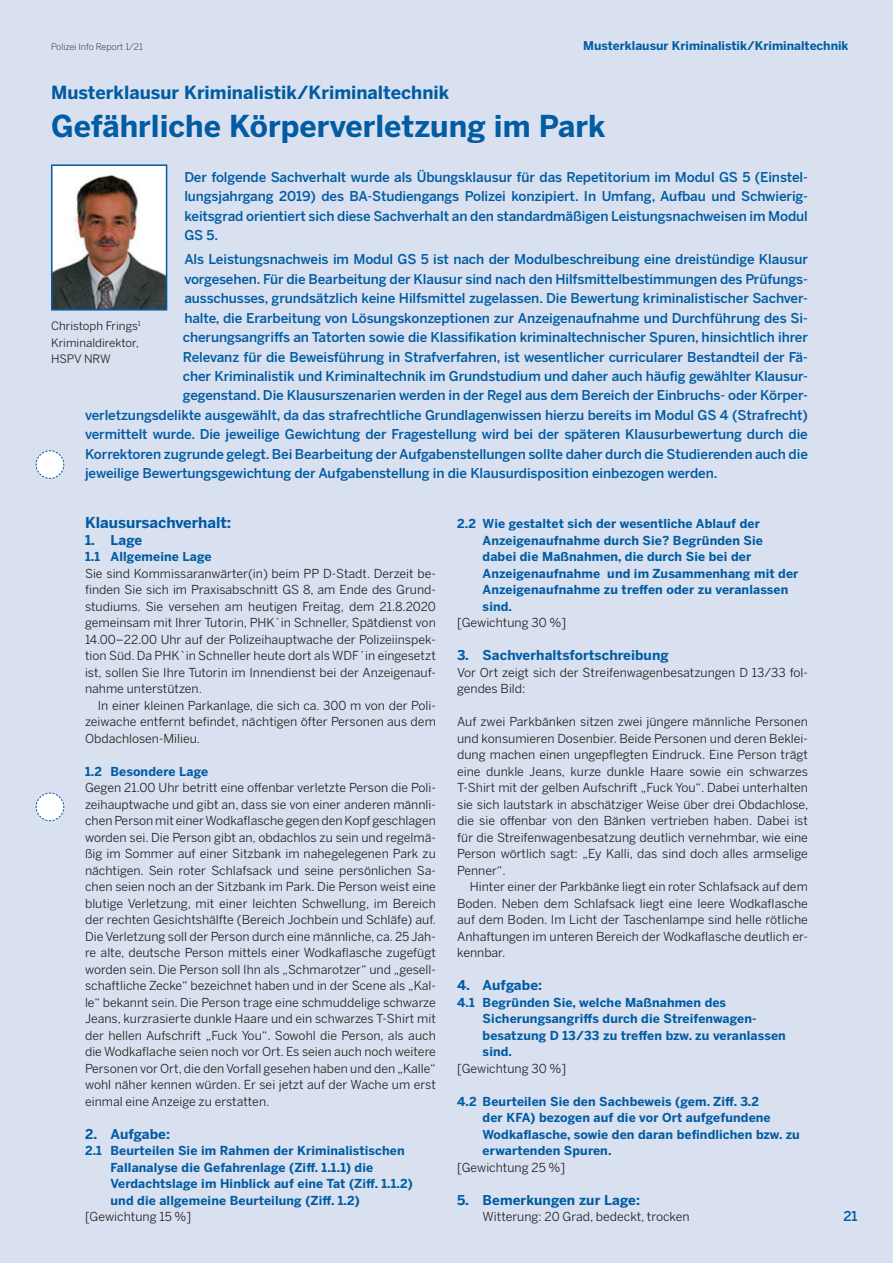
<style>
.page{position:relative;width:893px;height:1263px;background:#d9e1f0}
.page>*{position:absolute;margin:0;border:0;box-sizing:border-box;transform-origin:0 0}
.t1{font:700 30px "Benton Sans";color:#015ca3}
.t2{font:700 18px "Benton Sans";color:#015ca3}
.t3{font:700 15px "Benton Sans";color:#015ca3}
.t4{font:500 13.5px/19.5px "Benton Sans";letter-spacing:-.01em;color:#015ca3;text-align:justify}
.t5{font:700 13.5px "Benton Sans";letter-spacing:.005em;color:#015ca3}
.t6{font:12.3px/16.5px "Benton Sans";color:#231f20;text-align:justify}
.t7{font:700 12.3px/16.5px "Benton Sans";letter-spacing:.01em;color:#015ca3}
.t8{font:700 12px "Benton Sans";color:#015ca3}
.t9{font:11.55px/16.5px "Benton Sans";color:#231f20}
.t10{font:300 9px "Benton Sans";color:#231f20}
</style>
<div class="page">
<svg style="left:35px;top:792px;width:30px;height:29px"></svg>
<svg style="left:35px;top:450px;width:30px;height:29px"></svg>
<img style="left:54px;top:167px;width:110px;height:141px">
<div style="left:51px;top:164px;width:116px;height:147px;border:2px solid #015ca3"></div>
<p class="t8" style="left:604px;top:38px;width:248px">Musterklausur E griffsrecht/St atsrecht</p>
<p class="t10" style="left:51px;top:41px;width:93px">Polizei Info Report 1/21</p>
<p class="t8" style="left:583px;top:38px;width:267px">Musterklausur Kriminalistik/Kriminaltechnik</p>
<h1 class="t1" style="left:51px;top:69px;width:131px">Headline</h1>
<h2 class="t2" style="left:51px;top:81px;width:400px">Musterklausur Kriminalistik/Kriminaltechnik</h2>
<h1 class="t1" style="left:51px;top:107px;width:556px">Gefährliche Körperverletzung im Park</h1>
<p class="t4" style="left:184px;top:167px;width:625px">Der folgende Sachverhalt wurde als Übungsklausur für das Repetitorium im Modul GS 5 (Einstel&shy;lungsjahrgang 2019) des BA-Studiengangs Polizei konzipiert. In Umfang, Aufbau und Schwierig&shy;keitsgrad orientiert sich diese Sachverhalt an den standardmäßigen Leistungsnachweisen im Modul GS 5.</p>
<p class="t4" style="left:184px;top:249px;width:625px">Als Leistungsnachweis im Modul GS 5 ist nach der Modulbeschreibung eine dreistündige Klausur</p>
<p class="t4" style="left:184px;top:269px;width:625px">vorgesehen. Für die Bearbeitung der Klausur sind nach den Hilfsmittelbestimmungen des Prüfungs-</p>
<p class="t4" style="left:184px;top:288px;width:625px">ausschusses, grundsätzlich keine Hilfsmittel zugelassen. Die Bewertung kriminalistischer Sachver-</p>
<p class="t4" style="left:184px;top:308px;width:625px">halte, die Erarbeitung von Lösungskonzeptionen zur Anzeigenaufnahme und Durchführung des Si-</p>
<p class="t4" style="left:183px;top:327px;width:627px">cherungsangriffs an Tatorten sowie die Klassifikation kriminaltechnischer Spuren, hinsichtlich ihrer</p>
<p class="t4" style="left:183px;top:347px;width:627px">Relevanz für die Beweisführung in Strafverfahren, ist wesentlicher curricularer Bestandteil der Fä-</p>
<p class="t4" style="left:183px;top:366px;width:627px">cher Kriminalistik und Kriminaltechnik im Grundstudium und daher auch häufig gewählter Klausur-</p>
<p class="t4" style="left:183px;top:386px;width:627px">gegenstand. Die Klausurszenarien werden in der Regel aus dem Bereich der Einbruchs- oder Körper-</p>
<p class="t4" style="left:85px;top:405px;width:724px">verletzungsdelikte ausgewählt, da das strafrechtliche Grundlagenwissen hierzu bereits im Modul GS 4 (Strafrecht)</p>
<p class="t4" style="left:85px;top:425px;width:724px">vermittelt wurde. Die jeweilige Gewichtung der Fragestellung wird bei der späteren Klausurbewertung durch die</p>
<p class="t4" style="left:85px;top:444px;width:724px">Korrektoren zugrunde gelegt. Bei Bearbeitung der Aufgabenstellungen sollte daher durch die Studierenden auch die</p>
<p class="t4" style="left:85px;top:464px;width:634px">jeweilige Bewertungsgewichtung der Aufgabenstellung in die Klausurdisposition einbezogen werden.</p>
<p class="t3" style="left:85px;top:513px;width:148px">Klausursachverhalt:</p>
<p class="t5" style="left:85px;top:531px;width:59px">1. Lage</p>
<p class="t7" style="left:85px;top:548px;width:128px">1.1 Allgemeine Lage</p>
<p class="t6" style="left:85px;top:565px;width:352px">Sie sind Kommissaranwärter(in) beim PP D-Stadt. Derzeit be&shy;finden Sie sich im Praxisabschnitt GS 8, am Ende des Grund&shy;studiums. Sie versehen am heutigen Freitag, dem 21.8.2020 gemeinsam mit Ihrer Tutorin, PHK`in Schneller, Spätdienst von 14.00–22.00 Uhr auf der Polizeihauptwache der Polizeiinspek&shy;tion Süd. Da PHK`in Schneller heute dort als WDF´in eingesetzt ist, sollen Sie Ihre Tutorin im Innendienst bei der Anzeigenauf&shy;nahme unterstützen.</p>
<p class="t6" style="left:85px;top:697px;width:352px;text-indent:13px">In einer kleinen Parkanlage, die sich ca. 300 m von der Poli&shy;zeiwache entfernt befindet, nächtigen öfter Personen aus dem Obdachlosen-Milieu.</p>
<p class="t7" style="left:85px;top:763px;width:125px">1.2 Besondere Lage</p>
<p class="t6" style="left:85px;top:779px;width:353px">Gegen 21.00 Uhr betritt eine offenbar verletzte Person die Poli&shy;zeihauptwache und gibt an, dass sie von einer anderen männli&shy;chen Person mit einer Wodkaflasche gegen den Kopf geschlagen worden sei. Die Person gibt an, obdachlos zu sein und regelmä&shy;ßig im Sommer auf einer Sitzbank im nahegelegenen Park zu nächtigen. Sein roter Schlafsack und seine persönlichen Sa&shy;chen seien noch an der Sitzbank im Park. Die Person weist eine blutige Verletzung, mit einer leichten Schwellung, im Bereich der rechten Gesichtshälfte (Bereich Jochbein und Schläfe) auf.<br>Die Verletzung soll der Person durch eine männliche, ca. 25 Jah&shy;re alte, deutsche Person mittels einer Wodkaflasche zugefügt worden sein. Die Person soll Ihn als „Schmarotzer“ und „gesell&shy;schaftliche Zecke“ bezeichnet haben und in der Scene als „Kal&shy;le“ bekannt sein. Die Person trage eine schmuddelige schwarze Jeans, kurzrasierte dunkle Haare und ein schwarzes T-Shirt mit der hellen Aufschrift „Fuck You“. Sowohl die Person, als auch die Wodkaflache seien noch vor Ort. Es seien auch noch weitere Personen vor Ort, die den Vorfall gesehen haben und den „Kalle“ wohl näher kennen würden. Er sei jetzt auf der Wache um erst einmal eine Anzeige zu erstatten.</p>
<p class="t5" style="left:85px;top:1125px;width:87px">2. Aufgabe:</p>
<p class="t7" style="left:111px;top:1142px;width:304px;text-indent:-26px">2.1 Beurteilen Sie im Rahmen der Kriminalistischen Fallanalyse die Gefahrenlage (Ziff. 1.1.1) die Verdachtslage im Hinblick auf eine Tat (Ziff. 1.1.2) und die allgemeine Beurteilung (Ziff. 1.2)</p>
<p class="t6" style="left:85px;top:1208px;width:108px">[Gewichtung 15 %]</p>
<p class="t9" style="left:51px;top:318px;width:91px">Christoph Frings<sup>1<br></sup>Kriminaldirektor,<br>HSPV NRW</p>
<p class="t7" style="left:483px;top:515px;width:317px;text-indent:-26px">2.2 Wie gestaltet sich der wesentliche Ablauf der Anzeigenaufnahme durch Sie? Begründen Sie dabei die Maßnahmen, die durch Sie bei der Anzeigenaufnahme und im Zusammenhang mit der Anzeigenaufnahme zu treffen oder zu veranlassen sind.</p>
<p class="t6" style="left:457px;top:614px;width:111px">[Gewichtung 30 %]</p>
<p class="t5" style="left:457px;top:647px;width:213px">3. Sachverhaltsfortschreibung</p>
<p class="t6" style="left:457px;top:664px;width:352px">Vor Ort zeigt sich der Streifenwagenbesatzungen D 13/33 fol&shy;gendes Bild:</p>
<p class="t6" style="left:457px;top:713px;width:353px">Auf zwei Parkbänken sitzen zwei jüngere männliche Personen und konsumieren Dosenbier. Beide Personen und deren Beklei&shy;dung machen einen ungepflegten Eindruck. Eine Person trägt eine dunkle Jeans, kurze dunkle Haare sowie ein schwarzes T-Shirt mit der gelben Aufschrift „Fuck You“. Dabei unterhalten sie sich lautstark in abschätziger Weise über drei Obdachlose, die sie offenbar von den Bänken vertrieben haben. Dabei ist für die Streifenwagenbesatzung deutlich vernehmbar, wie eine Person wörtlich sagt: „Ey Kalli, das sind doch alles armselige Penner“.</p>
<p class="t6" style="left:457px;top:878px;width:352px;text-indent:13px">Hinter einer der Parkbänke liegt ein roter Schlafsack auf dem Boden. Neben dem Schlafsack liegt eine leere Wodkaflasche auf dem Boden. Im Licht der Taschenlampe sind helle rötliche Anhaftungen im unteren Bereich der Wodkaflasche deutlich er&shy;kennbar.</p>
<p class="t5" style="left:457px;top:977px;width:87px">4. Aufgabe:</p>
<p class="t7" style="left:483px;top:994px;width:305px;text-indent:-26px">4.1 Begründen Sie, welche Maßnahmen des Sicherungsangriffs durch die Streifenwagen&shy;besatzung D 13/33 zu treffen bzw. zu veranlassen sind.</p>
<p class="t6" style="left:457px;top:1060px;width:111px">[Gewichtung 30 %]</p>
<p class="t7" style="left:483px;top:1093px;width:319px;text-indent:-26px">4.2 Beurteilen Sie den Sachbeweis (gem. Ziff. 3.2<br>der KFA) bezogen auf die vor Ort aufgefundene Wodkaflasche, sowie den daran befindlichen bzw. zu erwartenden Spuren.</p>
<p class="t6" style="left:457px;top:1159px;width:110px">[Gewichtung 25 %]</p>
<p class="t5" style="left:457px;top:1191px;width:184px">5. Bemerkungen zur Lage:</p>
<p class="t6" style="left:483px;top:1208px;width:209px">Witterung: 20 Grad, bedeckt, trocken</p>
<p class="t4" style="left:843px;top:1206px;width:16px">21</p>
</div>
